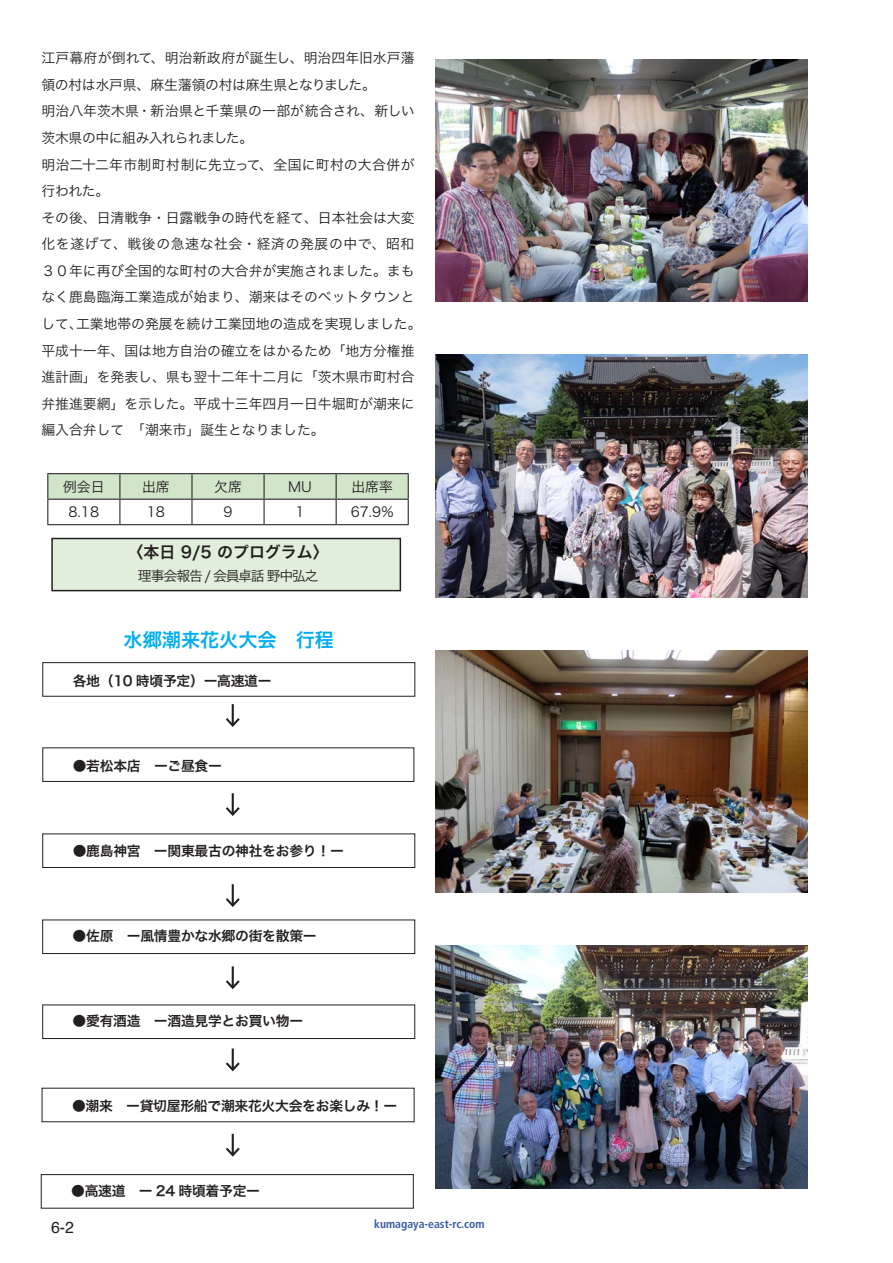
<style>
.page{position:relative;width:893px;height:1263px;background:#fff}
.page>*{position:absolute;margin:0;border:0;box-sizing:border-box;transform-origin:0 0}
.t1{font:19.2px "Hira Kaku Pro W6";color:#00aeef}
.t2{font:15.9px "Hira Kaku Pro W6";color:#231f20}
.t3{font:15.9px "Helvetica";color:#231f20}
.t4{font:13.8px/26.5px "Hira Kaku Pro W3";color:#231f20}
.t5{font:13.8px "Hira Kaku Pro W3";letter-spacing:-.085em;color:#231f20}
._7mm下げる{font:13.65px "Hira Kaku Pro W6";letter-spacing:-.02em;color:#231f20}
.t6{font:700 condensed 11.7px "Frutiger";color:#385b9f}
</style>
<div class="page">
<hr style="left:47px;top:473px;width:73px;height:1px;background:#231f20">
<hr style="left:120px;top:473px;width:72px;height:1px;background:#231f20">
<hr style="left:192px;top:473px;width:72px;height:1px;background:#231f20">
<hr style="left:264px;top:473px;width:72px;height:1px;background:#231f20">
<hr style="left:336px;top:473px;width:73px;height:1px;background:#231f20">
<svg style="left:47px;top:474px;width:362px;height:50px"></svg>
<hr style="left:47px;top:524px;width:73px;height:1px;background:#231f20">
<hr style="left:120px;top:524px;width:72px;height:1px;background:#231f20">
<hr style="left:192px;top:524px;width:72px;height:1px;background:#231f20">
<hr style="left:264px;top:524px;width:72px;height:1px;background:#231f20">
<hr style="left:336px;top:524px;width:73px;height:1px;background:#231f20">
<div style="left:52px;top:538px;width:348px;height:53px;background:#e1eedb"></div>
<div style="left:51px;top:538px;width:350px;height:53px;border:1px solid #231f20"></div>
<div style="left:43px;top:662px;width:372px;height:34px;border:1px solid #231f20"></div>
<hr style="left:232px;top:704px;width:2px;height:21px;background:#231f20">
<svg style="left:225px;top:716px;width:15px;height:11px"></svg>
<div style="left:43px;top:748px;width:371px;height:34px;border:1px solid #231f20"></div>
<div style="left:43px;top:834px;width:372px;height:34px;border:1px solid #231f20"></div>
<div style="left:42px;top:920px;width:373px;height:34px;border:1px solid #231f20"></div>
<div style="left:42px;top:1005px;width:373px;height:34px;border:1px solid #231f20"></div>
<div style="left:41px;top:1174px;width:373px;height:34px;border:1px solid #231f20"></div>
<hr style="left:232px;top:793px;width:2px;height:21px;background:#231f20">
<svg style="left:225px;top:805px;width:15px;height:11px"></svg>
<hr style="left:232px;top:884px;width:2px;height:21px;background:#231f20">
<svg style="left:225px;top:896px;width:15px;height:11px"></svg>
<hr style="left:232px;top:966px;width:2px;height:22px;background:#231f20">
<svg style="left:225px;top:978px;width:15px;height:12px"></svg>
<hr style="left:232px;top:1048px;width:2px;height:22px;background:#231f20">
<svg style="left:225px;top:1060px;width:15px;height:12px"></svg>
<hr style="left:232px;top:1134px;width:2px;height:21px;background:#231f20">
<svg style="left:225px;top:1145px;width:15px;height:12px"></svg>
<img style="left:436px;top:59px;width:372px;height:243px">
<img style="left:436px;top:355px;width:372px;height:242px">
<img style="left:436px;top:650px;width:372px;height:243px">
<img style="left:436px;top:946px;width:372px;height:242px">
<p class="t4" style="left:41px;top:44px;width:375px">江戸幕府が倒れて、明治新政府が誕生し、明治四年旧水戸藩領の村は水戸県、麻生藩領の村は麻生県となりました。</p>
<p class="t4" style="left:41px;top:97px;width:375px">明治八年茨木県・新治県と千葉県の一部が統合され、新しい茨木県の中に組み入れられました。</p>
<p class="t4" style="left:41px;top:150px;width:375px">明治二十二年市制町村制に先立って、全国に町村の大合併が行われた。</p>
<p class="t4" style="left:41px;top:203px;width:382px">その後、日清戦争・日露戦争の時代を経て、日本社会は大変化を遂げて、戦後の急速な社会・経済の発展の中で、昭和<br>３０年に再び全国的な町村の大合弁が実施されました。まもなく鹿島臨海工業造成が始まり、潮来はそのベットタウンとして、工業地帯の発展を続け工業団地の造成を実現しました。平成十一年、国は地方自治の確立をはかるため「地方分権推進計画」を発表し、県も翌十二年十二月に「茨木県市町村合弁推進要網」を示した。平成十三年四月一日牛堀町が潮来に編入合弁して　「潮来市」誕生となりました。</p>
<p class="t4" style="left:63px;top:472px;width:43px">例会日</p>
<p class="t4" style="left:142px;top:472px;width:29px">出席</p>
<p class="t4" style="left:214px;top:472px;width:29px">欠席</p>
<p class="t4" style="left:288px;top:472px;width:25px">MU</p>
<p class="t4" style="left:351px;top:472px;width:43px">出席率</p>
<p class="t4" style="left:69px;top:498px;width:32px">8.18</p>
<p class="t4" style="left:147px;top:498px;width:20px">18</p>
<p class="t4" style="left:223px;top:498px;width:11px">9</p>
<p class="t4" style="left:296px;top:498px;width:11px">1</p>
<p class="t4" style="left:351px;top:498px;width:44px">67.9%</p>
<p class="t2" style="left:128px;top:537px;width:203px">〈本日 9/5 のプログラム〉</p>
<p class="t5" style="left:138px;top:564px;width:182px">理事会報告 / 会員卓話 野中弘之</p>
<p class="t1" style="left:124px;top:622px;width:212px">水郷潮来花火大会　行程</p>
<p class="_7mm下げる" style="left:73px;top:668px;width:200px">各地（10 時頃予定）ー高速道ー</p>
<p class="_7mm下げる" style="left:73px;top:753px;width:151px">●若松本店　ーご昼食ー</p>
<p class="_7mm下げる" style="left:73px;top:838px;width:273px">●鹿島神宮　ー関東最古の神社をお参り！ー</p>
<p class="_7mm下げる" style="left:73px;top:923px;width:246px">●佐原　ー風情豊かな水郷の街を散策ー</p>
<p class="_7mm下げる" style="left:73px;top:1008px;width:232px">●愛有酒造　ー酒造見学とお買い物ー</p>
<p class="_7mm下げる" style="left:72px;top:1093px;width:327px">●潮来　ー貸切屋形船で潮来花火大会をお楽しみ！ー</p>
<p class="_7mm下げる" style="left:71px;top:1178px;width:190px">●高速道　ー 24 時頃着予定ー</p>
<p class="t3" style="left:51px;top:1215px;width:25px">6-2</p>
<p class="t6" style="left:374px;top:1217px;width:112px">kumagaya-east-rc.com</p>
</div>
